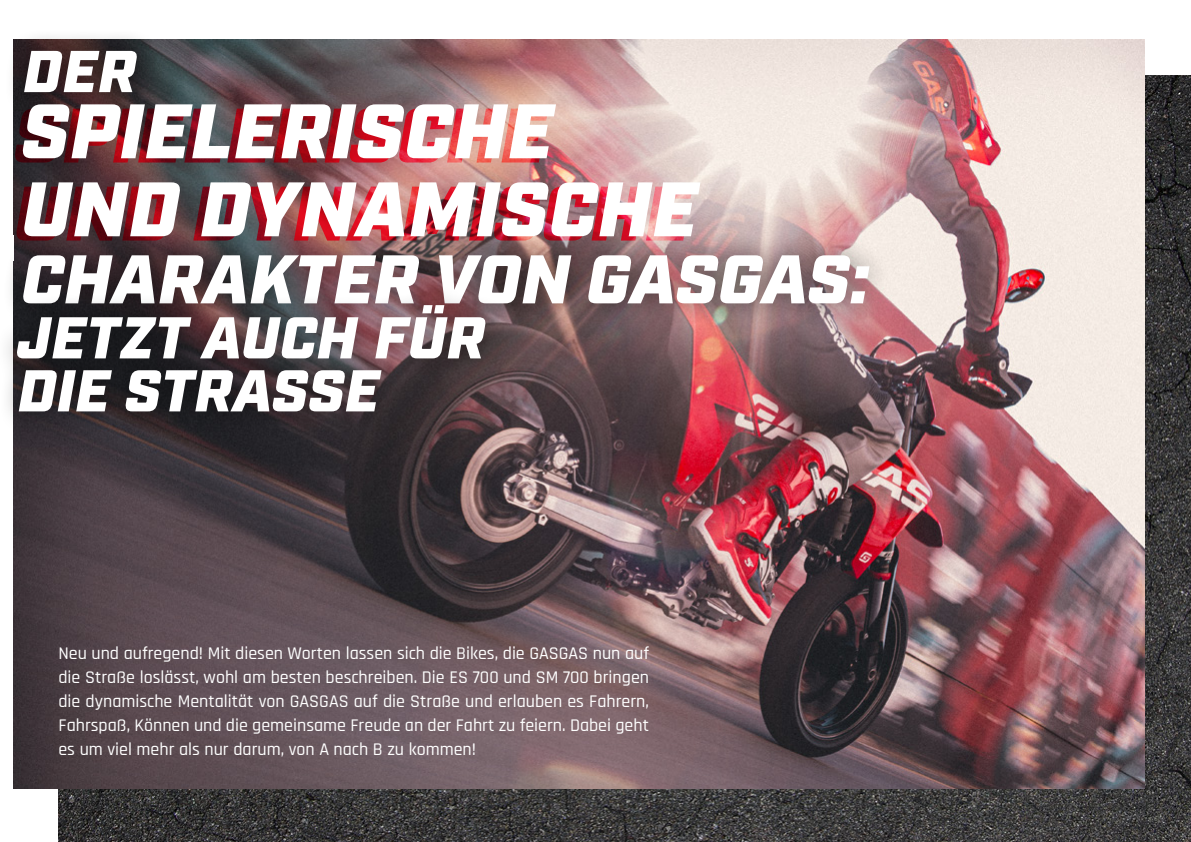
<style>
.page{position:relative;width:1191px;height:842px;background:#fff}
.page>*{position:absolute;margin:0;border:0;box-sizing:border-box;transform-origin:0 0}
.t1{font:italic 900 77px/78px "Industry";letter-spacing:.02em;color:#fff}
.t2{font:italic 900 68.6px "Industry";letter-spacing:.01em;color:#fff}
.t3{font:italic 900 58.9px "Industry";color:#fff}
.t4{font:italic 900 58.8px/53px "Industry";letter-spacing:.01em;color:#fff}
.t5{font:500 18px/24px "Rajdhani";color:#fff;text-align:justify}
</style>
<div class="page">
<img style="left:58px;top:75px;width:1133px;height:767px">
<img style="left:14px;top:40px;width:1130px;height:748px">
<div style="left:3px;top:27px;width:157px;height:89px;background:#000;opacity:.5"></div>
<div style="left:1px;top:231px;width:890px;height:95px;background:#000;opacity:.5"></div>
<div style="left:0;top:283px;width:507px;height:153px;background:#000;opacity:.5"></div>
<h3 class="t3" style="left:23px;top:36px;width:114px">DER</h3>
<h1 class="t1" style="left:22px;top:97px;width:677px">SPIELERISCHE<br>UND DYNAMISCHE</h1>
<h2 class="t2" style="left:22px;top:238px;width:849px">CHARAKTER VON GASGAS:</h2>
<h3 class="t4" style="left:18px;top:315px;width:468px">JETZT AUCH FÜR<br>DIE STRASSE</h3>
<p class="t5" style="left:58px;top:641px;width:592px">Neu und aufregend! Mit diesen Worten lassen sich die Bikes, die GASGAS nun auf die Straße loslässt, wohl am besten beschreiben. Die ES 700 und SM 700 bringen die dynamische Mentalität von GASGAS auf die Straße und erlauben es Fahrern, Fahrspaß, Können und die gemeinsame Freude an der Fahrt zu feiern. Dabei geht es um viel mehr als nur darum, von A nach B zu kommen!</p>
</div>
